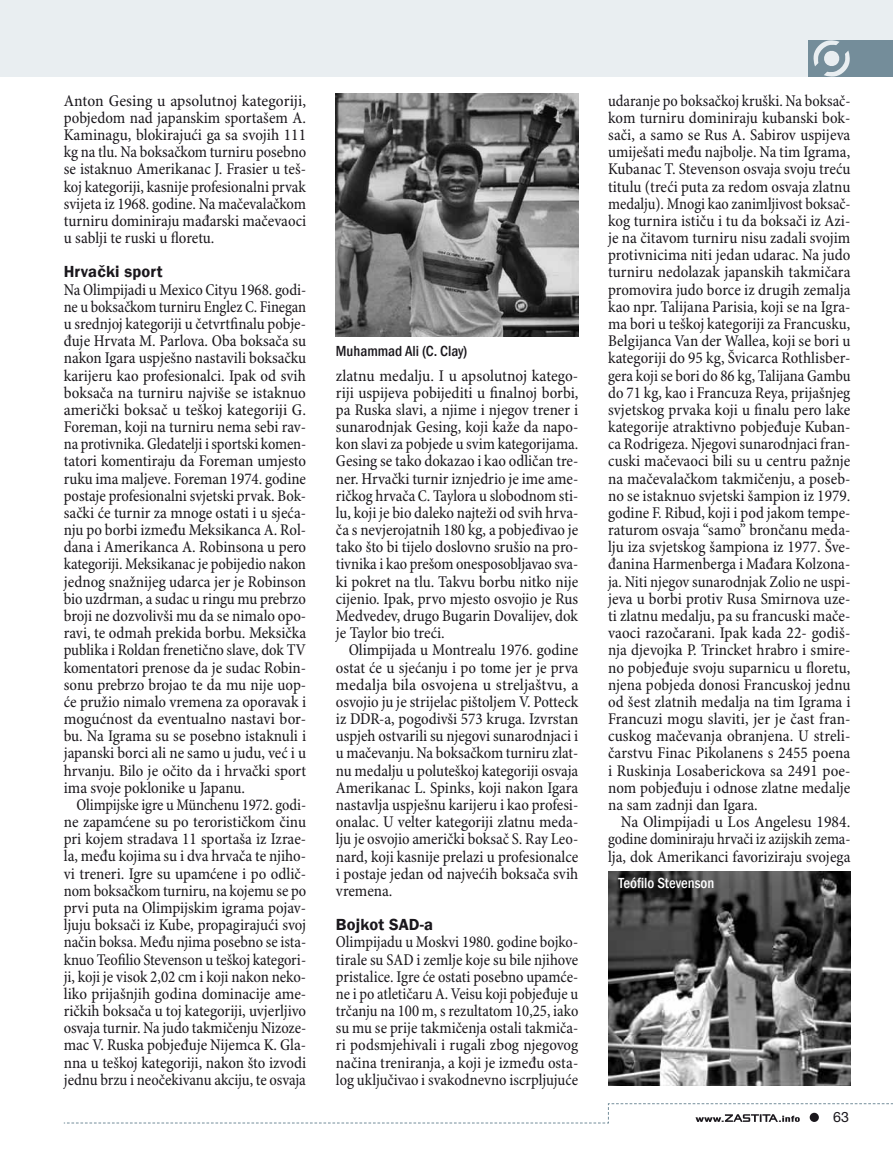
<style>
.page{position:relative;width:893px;height:1149px;background:#fff}
.page>*{position:absolute;margin:0;border:0;box-sizing:border-box;transform-origin:0 0}
.t1{font:condensed 16.5px/17.1px "Minion Pro";color:#1a171c;text-align:justify}
.t2{font:condensed 16.5px/17.1px "Minion Pro";color:#1a171c;text-align:justify;scale:.96 1}
.t3{font:condensed 16.5px/17.1px "Minion Pro";color:#1a171c;text-align:justify;scale:1.04 1}
.t4{font:600 16.5px "Franklin Gothic";letter-spacing:.01em;color:#1a171c}
.t5{font:500 condensed 15px "Franklin Gothic";color:#1a171c}
.t6{font:500 condensed 15px "Franklin Gothic";color:#fff}
.t7{font:14.25px "Helvetica Neue LT Std";color:#1a171c}
</style>
<div class="page">
<div style="left:0;top:0;width:893px;height:77px;background:#e9eef1"></div>
<div style="left:808px;top:40px;width:85px;height:37px;background:#748d9a"></div>
<svg style="left:813px;top:40px;width:37px;height:37px"></svg>
<img style="left:608px;top:871px;width:242px;height:213px">
<img style="left:336px;top:94px;width:242px;height:242px">
<svg style="left:63px;top:1103px;width:830px;height:20px"></svg>
<p class="t3" style="left:64px;top:92px;width:235px">Anton Gesing u apsolutnoj kategoriji, pobjedom nad japanskim sportašem A.<br>Kaminagu, blokirajući ga sa svojih 111 kg na tlu. Na boksačkom turniru posebno se istaknuo Amerikanac J. Frasier u teš&shy;koj kategoriji, kasnije profesionalni prvak svijeta iz 1968. godine. Na mačevalačkom turniru dominiraju mađarski mačevaoci u sablji te ruski u floretu.</p>
<p class="t4" style="left:64px;top:262px;width:100px">Hrvački sport</p>
<p class="t1" style="left:64px;top:281px;width:244px">Na Olimpijadi u Mexico Cityu 1968. godi&shy;ne u boksačkom turniru Englez C. Finegan u srednjoj kategoriji u četvrtfinalu pobje&shy;đuje Hrvata M. Parlova. Oba boksača su nakon Igara uspješno nastavili boksačku karijeru kao profesionalci. Ipak od svih boksača na turniru najviše se istaknuo američki boksač u teškoj kategoriji G.<br>Foreman, koji na turniru nema sebi rav&shy;na protivnika. Gledatelji i sportski komen&shy;tatori komentiraju da Foreman umjesto ruku ima maljeve. Foreman 1974. godine postaje profesionalni svjetski prvak. Bok&shy;sački će turnir za mnoge ostati i u sjeća&shy;nju po borbi između Meksikanca A. Rol&shy;dana i Amerikanca A. Robinsona u pero kategoriji. Meksikanac je pobijedio nakon jednog snažnijeg udarca jer je Robinson bio uzdrman, a sudac u ringu mu prebrzo broji ne dozvolivši mu da se nimalo opo&shy;ravi, te odmah prekida borbu. Meksička publika i Roldan frenetično slave, dok TV komentatori prenose da je sudac Robin&shy;sonu prebrzo brojao te da mu nije uop&shy;će pružio nimalo vremena za oporavak i mogućnost da eventualno nastavi bor&shy;bu. Na Igrama su se posebno istaknuli i japanski borci ali ne samo u judu, već i u hrvanju. Bilo je očito da i hrvački sport ima svoje poklonike u Japanu.</p>
<p class="t2" style="left:64px;top:796px;width:254px;text-indent:13px">Olimpijske igre u Münchenu 1972. godi&shy;ne zapamćene su po terorističkom činu pri kojem stradava 11 sportaša iz Izrae&shy;la, među kojima su i dva hrvača te njiho&shy;vi treneri. Igre su upamćene i po odlič&shy;nom boksačkom turniru, na kojemu se po prvi puta na Olimpijskim igrama pojav&shy;ljuju boksači iz Kube, propagirajući svoj način boksa. Među njima posebno se ista&shy;knuo Teofilio Stevenson u teškoj kategori&shy;ji, koji je visok 2,02 cm i koji nakon neko&shy;liko prijašnjih godina dominacije ame&shy;ričkih boksača u toj kategoriji, uvjerljivo osvaja turnir. Na judo takmičenju Nizoze&shy;mac V. Ruska pobjeđuje Nijemca K. Gla&shy;nna u teškoj kategoriji, nakon što izvodi jednu brzu i neočekivanu akciju, te osvaja</p>
<p class="t5" style="left:336px;top:341px;width:133px">Muhammad Ali (C. Clay)</p>
<p class="t1" style="left:336px;top:367px;width:244px">zlatnu medalju. I u apsolutnoj katego&shy;riji uspijeva pobijediti u finalnoj borbi, pa Ruska slavi, a njime i njegov trener i sunarodnjak Gesing, koji kaže da napo&shy;kon slavi za pobjede u svim kategorijama.<br>Gesing se tako dokazao i kao odličan tre&shy;ner. Hrvački turnir iznjedrio je ime ame&shy;ričkog hrvača C. Taylora u slobodnom sti&shy;lu, koji je bio daleko najteži od svih hrva&shy;ča s nevjerojatnih 180 kg, a pobjeđivao je tako što bi tijelo doslovno srušio na pro&shy;tivnika i kao prešom onesposobljavao sva&shy;ki pokret na tlu. Takvu borbu nitko nije cijenio. Ipak, prvo mjesto osvojio je Rus Medvedev, drugo Bugarin Dovalijev, dok je Taylor bio treći.</p>
<p class="t1" style="left:336px;top:642px;width:244px;text-indent:13px">Olimpijada u Montrealu 1976. godine ostat će u sjećanju i po tome jer je prva medalja bila osvojena u streljaštvu, a osvojio ju je strijelac pištoljem V. Potteck iz DDR-a, pogodivši 573 kruga. Izvrstan uspjeh ostvarili su njegovi sunarodnjaci i u mačevanju. Na boksačkom turniru zlat&shy;nu medalju u poluteškoj kategoriji osvaja Amerikanac L. Spinks, koji nakon Igara nastavlja uspješnu karijeru i kao profesi&shy;onalac. U velter kategoriji zlatnu meda&shy;lju je osvojio američki boksač S. Ray Leo&shy;nard, koji kasnije prelazi u profesionalce i postaje jedan od najvećih boksača svih vremena.</p>
<p class="t4" style="left:336px;top:914px;width:99px">Bojkot SAD-a</p>
<p class="t1" style="left:336px;top:933px;width:244px">Olimpijadu u Moskvi 1980. godine bojko&shy;tirale su SAD i zemlje koje su bile njihove pristalice. Igre će ostati posebno upamće&shy;ne i po atletičaru A. Veisu koji pobjeđuje u trčanju na 100 m, s rezultatom 10,25, iako su mu se prije takmičenja ostali takmiča&shy;ri podsmjehivali i rugali zbog njegovog načina treniranja, a koji je između osta&shy;log uključivao i svakodnevno iscrpljujuće</p>
<p class="t1" style="left:608px;top:92px;width:244px">udaranje po boksačkoj kruški. Na boksač&shy;kom turniru dominiraju kubanski bok&shy;sači, a samo se Rus A. Sabirov uspijeva umiješati među najbolje. Na tim Igrama, Kubanac T. Stevenson osvaja svoju treću titulu (treći puta za redom osvaja zlatnu medalju). Mnogi kao zanimljivost boksač&shy;kog turnira ističu i tu da boksači iz Azi&shy;je na čitavom turniru nisu zadali svojim protivnicima niti jedan udarac. Na judo turniru nedolazak japanskih takmičara promovira judo borce iz drugih zemalja kao npr. Talijana Parisia, koji se na Igra&shy;ma bori u teškoj kategoriji za Francusku, Belgijanca Van der Wallea, koji se bori u kategoriji do 95 kg, Švicarca Rothlisber&shy;gera koji se bori do 86 kg, Talijana Gambu do 71 kg, kao i Francuza Reya, prijašnjeg svjetskog prvaka koji u finalu pero lake kategorije atraktivno pobjeđuje Kuban&shy;ca Rodrigeza. Njegovi sunarodnjaci fran&shy;cuski mačevaoci bili su u centru pažnje na mačevalačkom takmičenju, a poseb&shy;no se istaknuo svjetski šampion iz 1979. godine F. Ribud, koji i pod jakom tempe&shy;raturom osvaja “samo” brončanu meda&shy;lju iza svjetskog šampiona iz 1977. Šve&shy;đanina Harmenberga i Mađara Kolzona&shy;ja. Niti njegov sunarodnjak Zolio ne uspi&shy;jeva u borbi protiv Rusa Smirnova uze&shy;ti zlatnu medalju, pa su francuski mače&shy;vaoci razočarani. Ipak kada 22- godiš&shy;nja djevojka P. Trincket hrabro i smire&shy;no pobjeđuje svoju suparnicu u floretu, njena pobjeda donosi Francuskoj jednu od šest zlatnih medalja na tim Igrama i Francuzi mogu slaviti, jer je čast fran&shy;cuskog mačevanja obranjena. U streli&shy;čarstvu Finac Pikolanens s 2455 poena i Ruskinja Losaberickova sa 2491 poe&shy;nom pobjeđuju i odnose zlatne medalje na sam zadnji dan Igara.</p>
<p class="t1" style="left:608px;top:813px;width:244px;text-indent:13px">Na Olimpijadi u Los Angelesu 1984. godine dominiraju hrvači iz azijskih zema&shy;lja, dok Amerikanci favoriziraju svojega</p>
<p class="t6" style="left:618px;top:873px;width:97px">Teófilo Stevenson</p>
<p class="t7" style="left:833px;top:1107px;width:17px">63</p>
</div>
